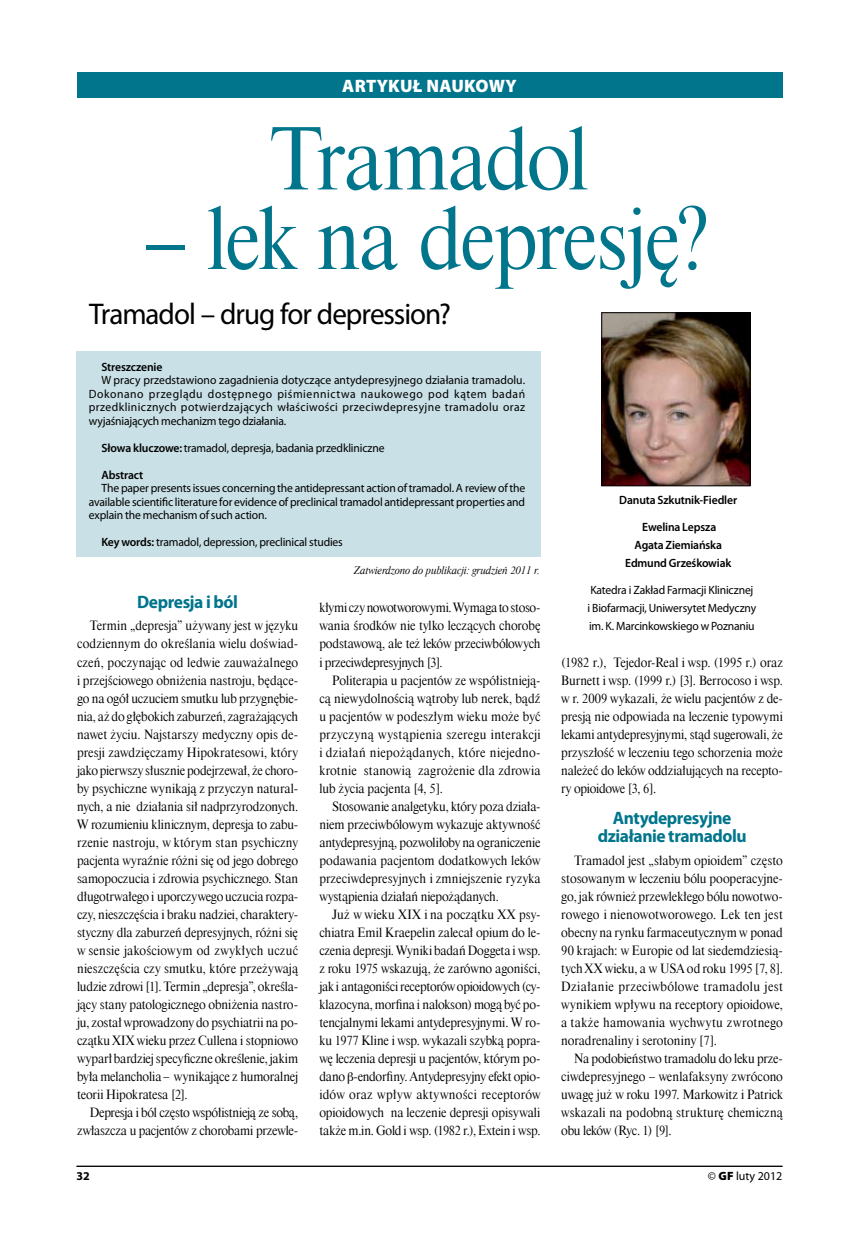
<style>
.page{position:relative;width:859px;height:1234px;background:#fff}
.page>*{position:absolute;margin:0;border:0;box-sizing:border-box;transform-origin:0 0}
.t1{font:84px "Dutch 801 Hd EU";letter-spacing:-.03em;color:#00758b}
.t2{font:30px "Myriad Pro";letter-spacing:-.035em;color:#000}
.t3{font:700 18px/18px "Myriad Pro";letter-spacing:-.025em;color:#00758b;text-align:center}
.t4{font:900 18px "Myriad Pro";letter-spacing:.02em;color:#fff}
.t5{font:12.75px/18px "Dutch 801 Hd EU";letter-spacing:-.01em;color:#000;text-align:justify}
.t6{font:12px/13.5px "Myriad Pro";letter-spacing:-.015em;color:#000;text-align:justify}
.t7{font:600 12px/18px "Myriad Pro";letter-spacing:-.015em;color:#000;text-align:center}
.t8{font:700 12px "Myriad Pro";color:#000}
.t9{font:italic 10.5px "Dutch 801 Hd EU";color:#000}
.s1{font-weight:600}
.s2{font-weight:900}
</style>
<div class="page">
<div style="left:77px;top:351px;width:464px;height:206px;background:#c9e0e6"></div>
<div style="left:77px;top:72px;width:705px;height:26px;background:#00758b"></div>
<img style="left:603px;top:314px;width:145px;height:170px">
<div style="left:601px;top:312px;width:149px;height:174px;border:1px solid #000"></div>
<hr style="left:77px;top:1165px;width:705px;height:1px;background:#000">
<h3 class="t4" style="left:342px;top:74px;width:176px">ARTYKUŁ NAUKOWY</h3>
<h1 class="t1" style="left:270px;top:108px;width:321px">Tramadol</h1>
<h1 class="t1" style="left:147px;top:188px;width:567px">– lek na depresję?</h1>
<h2 class="t2" style="left:89px;top:295px;width:363px">Tramadol – drug for depression?</h2>
<p class="t7" style="left:102px;top:357px;width:62px">Streszczenie</p>
<p class="t6" style="left:89px;top:373px;width:438px;text-indent:13px">W pracy przedstawiono zagadnienia dotyczące antydepresyjnego działania tramadolu.<br>Dokonano przeglądu dostępnego piśmiennictwa naukowego pod kątem badań przedklinicznych potwierdzających właściwości przeciwdepresyjne tramadolu oraz wyjaśniających mechanizm tego działania.</p>
<p class="t6" style="left:102px;top:441px;width:284px"><span class="s1">Słowa kluczowe:</span> tramadol, depresja, badania przedkliniczne</p>
<p class="t7" style="left:102px;top:465px;width:43px">Abstract</p>
<p class="t6" style="left:89px;top:481px;width:438px;text-indent:13px">The paper presents issues concerning the antidepressant action of tramadol. A review of the available scientific literature for evidence of preclinical tramadol antidepressant properties and explain the mechanism of such action.</p>
<p class="t6" style="left:102px;top:535px;width:243px"><span class="s1">Key words:</span> tramadol, depression, preclinical studies</p>
<h3 class="t3" style="left:137px;top:592px;width:102px">Depresja i ból</h3>
<p class="t5" style="left:77px;top:617px;width:223px;text-indent:13px">Termin „depresja” używany jest w języku codziennym do określania wielu doświad&shy;czeń, poczynając od ledwie zauważalnego i przejściowego obniżenia nastroju, będące&shy;go na ogół uczuciem smutku lub przygnębie&shy;nia, aż do głębokich zaburzeń, zagrażających nawet życiu. Najstarszy medyczny opis de&shy;presji zawdzięczamy Hipokratesowi, który jako pierwszy słusznie podejrzewał, że choro&shy;by psychiczne wynikają z przyczyn natural&shy;nych, a nie działania sił nadprzyrodzonych.<br>W rozumieniu klinicznym, depresja to zabu&shy;rzenie nastroju, w którym stan psychiczny pacjenta wyraźnie różni się od jego dobrego samopoczucia i zdrowia psychicznego. Stan długotrwałego i uporczywego uczucia rozpa&shy;czy, nieszczęścia i braku nadziei, charaktery&shy;styczny dla zaburzeń depresyjnych, różni się w sensie jakościowym od zwykłych uczuć nieszczęścia czy smutku, które przeżywają ludzie zdrowi [1]. Termin „depresja”, określa&shy;jący stany patologicznego obniżenia nastro&shy;ju, został wprowadzony do psychiatrii na po&shy;czątku XIX wieku przez Cullena i stopniowo wyparł bardziej specyficzne określenie, jakim była melancholia – wynikające z humoralnej teorii Hipokratesa [2].</p>
<p class="t5" style="left:77px;top:1103px;width:223px;text-align:right">Depresja i ból często współistnieją ze sobą, zwłaszcza u pacjentów z chorobami przewle-</p>
<p class="t9" style="left:354px;top:564px;width:188px">Zatwierdzono do publikacji: grudzień 2011 r.</p>
<p class="t5" style="left:319px;top:599px;width:223px">kłymi czy nowotworowymi. Wymaga to stoso&shy;wania środków nie tylko leczących chorobę podstawową, ale też leków przeciwbólowych i przeciwdepresyjnych [3].</p>
<p class="t5" style="left:319px;top:671px;width:223px;text-indent:13px">Politerapia u pacjentów ze współistnieją&shy;cą niewydolnością wątroby lub nerek, bądź u pacjentów w podeszłym wieku może być przyczyną wystąpienia szeregu interakcji i działań niepożądanych, które niejedno&shy;krotnie stanowią zagrożenie dla zdrowia lub życia pacjenta [4, 5].</p>
<p class="t5" style="left:319px;top:797px;width:223px;text-indent:13px">Stosowanie analgetyku, który poza działa&shy;niem przeciwbólowym wykazuje aktywność antydepresyjną, pozwoliłoby na ograniczenie podawania pacjentom dodatkowych leków przeciwdepresyjnych i zmniejszenie ryzyka wystąpienia działań niepożądanych.</p>
<p class="t5" style="left:319px;top:905px;width:223px;text-indent:13px">Już w wieku XIX i na początku XX psy&shy;chiatra Emil Kraepelin zalecał opium do le&shy;czenia depresji. Wyniki badań Doggeta i wsp. z roku 1975 wskazują, że zarówno agoniści, jak i antagoniści receptorów opioidowych (cy&shy;klazocyna, morfina i nalokson) mogą być po&shy;tencjalnymi lekami antydepresyjnymi. W ro&shy;ku 1977 Kline i wsp. wykazali szybką popra&shy;wę leczenia depresji u pacjentów, którym po&shy;dano -endorfiny. Antydepresyjny efekt opio&shy;idów oraz wpływ aktywności receptorów opioidowych na leczenie depresji opisywali także m.in. Gold i wsp. (1982 r.), Extein i wsp.</p>
<p class="t7" style="left:619px;top:491px;width:119px">Danuta Szkutnik-Fiedler</p>
<p class="t7" style="left:625px;top:518px;width:108px">Ewelina Lepsza<br>Agata Ziemiańska<br>Edmund Grześkowiak</p>
<p class="t6" style="left:588px;top:581px;width:170px;line-height:18px;text-align:left">Katedra i Zakład Farmacji Klinicznej i Biofarmacji, Uniwersytet Medyczny im. K. Marcinkowskiego w Poznaniu</p>
<p class="t5" style="left:561px;top:653px;width:223px">(1982 r.), Tejedor-Real i wsp. (1995 r.) oraz Burnett i wsp. (1999 r.) [3]. Berrocoso i wsp. w r. 2009 wykazali, że wielu pacjentów z de&shy;presją nie odpowiada na leczenie typowymi lekami antydepresyjnymi, stąd sugerowali, że przyszłość w leczeniu tego schorzenia może należeć do leków oddziałujących na recepto&shy;ry opioidowe [3, 6].</p>
<h3 class="t3" style="left:598px;top:808px;width:150px">Antydepresyjne działanie tramadolu</h3>
<p class="t5" style="left:561px;top:851px;width:223px;text-indent:13px">Tramadol jest „słabym opioidem” często stosowanym w leczeniu bólu pooperacyjne&shy;go, jak również przewlekłego bólu nowotwo&shy;rowego i nienowotworowego. Lek ten jest obecny na rynku farmaceutycznym w ponad 90 krajach: w Europie od lat siedemdziesią&shy;tych XX wieku, a w USA od roku 1995 [7, 8].<br>Działanie przeciwbólowe tramadolu jest wynikiem wpływu na receptory opioidowe, a także hamowania wychwytu zwrotnego noradrenaliny i serotoniny [7].</p>
<p class="t5" style="left:561px;top:1049px;width:223px;text-indent:13px">Na podobieństwo tramadolu do leku prze&shy;ciwdepresyjnego – wenlafaksyny zwrócono uwagę już w roku 1997. Markowitz i Patrick wskazali na podobną strukturę chemiczną obu leków (Ryc. 1) [9].</p>
<p class="t8" style="left:77px;top:1167px;width:15px">32</p>
<p class="t6" style="left:708px;top:1168px;width:76px">© <span class="s2">GF</span> luty 2012</p>
</div>
